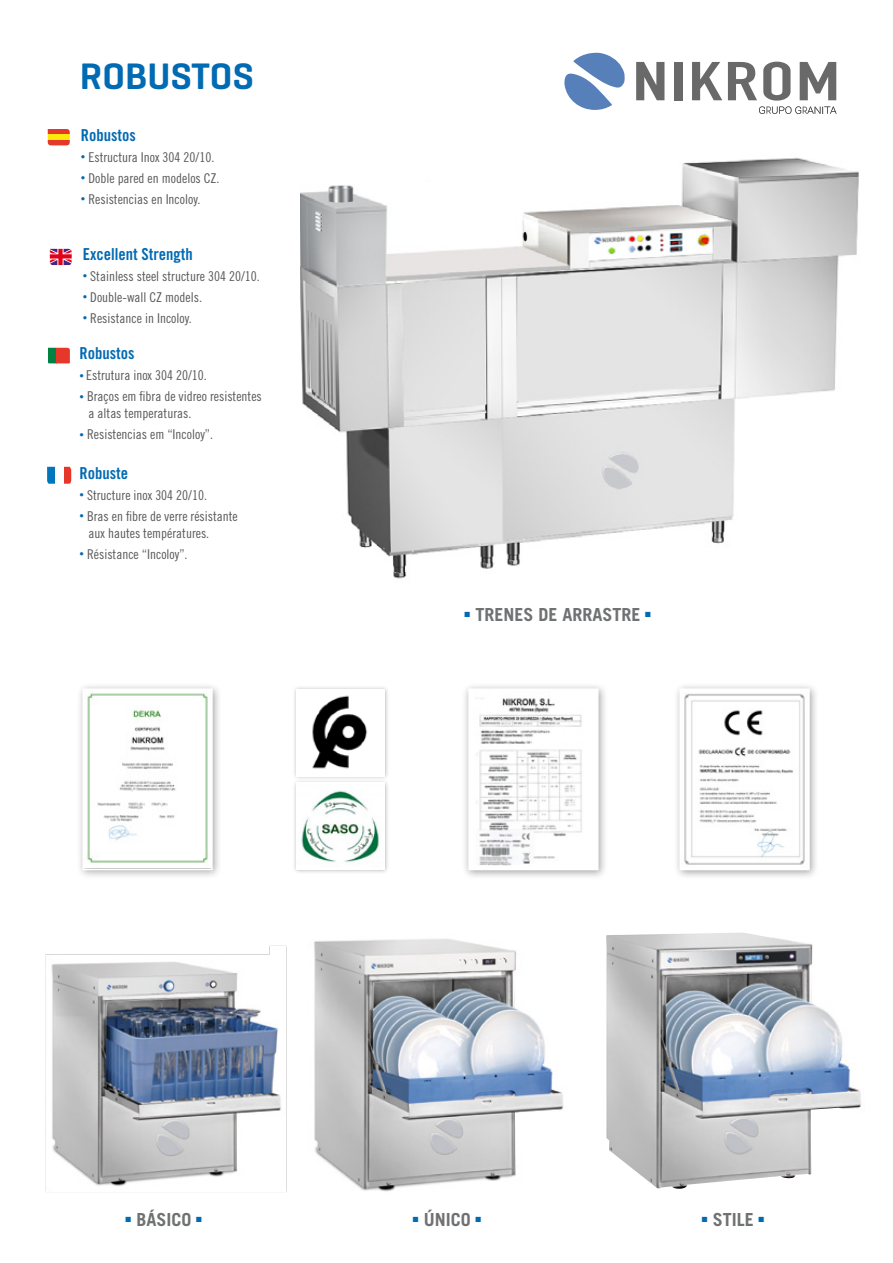
<style>
.page{position:relative;width:893px;height:1263px;background:#fff}
.page>*{position:absolute;margin:0;border:0;box-sizing:border-box;transform-origin:0 0}
.t1{font:43.5px "Trade Gothic LT Std Bd Cn 20";color:#006ab3}
.t2{font:600 37.5px "Geogrotesque";color:#006ab3}
.t3{font:700 18px "Trade Gothic LT Std";color:#707172}
.t4{font:16.5px "Trade Gothic LT Std Bd Cn 20";color:#006ab3}
.t5{font:13.5px/17.2px "Trade Gothic LT Std Cn 18";color:#58585a}
.s1{font-size:9px;color:#006ab3}
</style>
<div class="page">
<img style="left:45px;top:945px;width:242px;height:247px">
<img style="left:314px;top:938px;width:250px;height:254px">
<img style="left:606px;top:932px;width:255px;height:257px">
<img style="left:301px;top:157px;width:558px;height:422px">
<svg style="left:49px;top:248px;width:23px;height:18px"></svg>
<svg style="left:47px;top:129px;width:23px;height:17px"></svg>
<svg style="left:636px;top:62px;width:28px;height:38px"></svg>
<div style="left:674px;top:62px;width:8px;height:38px;background:#696969"></div>
<svg style="left:692px;top:62px;width:30px;height:38px"></svg>
<svg style="left:728px;top:62px;width:109px;height:52px"></svg>
<svg style="left:564px;top:53px;width:61px;height:57px"></svg>
<div style="left:47px;top:467px;width:8px;height:17px;background:#0076bd"></div>
<div style="left:64px;top:467px;width:7px;height:17px;background:#e5382a"></div>
<svg style="left:48px;top:347px;width:22px;height:17px"></svg>
<div style="left:292px;top:685px;width:98px;height:189px;background:#000;opacity:.3"></div>
<img style="left:296px;top:689px;width:89px;height:87px">
<img style="left:296px;top:783px;width:89px;height:86px">
<div style="left:76px;top:682px;width:146px;height:198px;background:#000;opacity:.35"></div>
<img style="left:85px;top:691px;width:125px;height:176px">
<div style="left:82px;top:688px;width:131px;height:182px;border:2px solid #fff"></div>
<div style="left:462px;top:682px;width:146px;height:198px;background:#000;opacity:.35"></div>
<div style="left:469px;top:689px;width:129px;height:180px;background:#fff"></div>
<img style="left:476px;top:698px;width:106px;height:168px">
<div style="left:468px;top:688px;width:130px;height:182px;border:2px solid #fff"></div>
<div style="left:673px;top:682px;width:146px;height:198px;background:#000;opacity:.35"></div>
<img style="left:682px;top:691px;width:125px;height:176px">
<div style="left:679px;top:688px;width:131px;height:182px;border:2px solid #fff"></div>
<h2 class="t2" style="left:80px;top:53px;width:176px">ROBUSTOS</h2>
<p class="t4" style="left:81px;top:125px;width:56px">Robustos</p>
<p class="t5" style="left:81px;top:148px;width:135px"><span class="s1">•</span> Estructura Inox 304 20/10.</p>
<p class="t5" style="left:81px;top:169px;width:140px"><span class="s1">•</span> Doble pared en modelos CZ.</p>
<p class="t5" style="left:81px;top:190px;width:121px"><span class="s1">•</span> Resistencias en Incoloy.</p>
<p class="t4" style="left:83px;top:244px;width:111px">Excellent Strength</p>
<p class="t5" style="left:83px;top:267px;width:178px"><span class="s1">•</span> Stainless steel structure 304 20/10.</p>
<p class="t5" style="left:83px;top:288px;width:121px"><span class="s1">•</span> Double-wall CZ models.</p>
<p class="t5" style="left:83px;top:309px;width:110px"><span class="s1">•</span> Resistance in Incoloy.</p>
<p class="t4" style="left:80px;top:343px;width:56px">Robustos</p>
<p class="t5" style="left:80px;top:367px;width:129px"><span class="s1">•</span> Estrutura inox 304 20/10.</p>
<p class="t5" style="left:89px;top:388px;width:175px;text-indent:-9px"><span class="s1">•</span> Braços em fibra de vidreo resistentes a altas temperaturas.</p>
<p class="t5" style="left:80px;top:426px;width:135px"><span class="s1">•</span> Resistencias em “Incoloy”.</p>
<p class="t4" style="left:80px;top:463px;width:50px">Robuste</p>
<p class="t5" style="left:80px;top:486px;width:129px"><span class="s1">•</span> Structure inox 304 20/10.</p>
<p class="t5" style="left:89px;top:507px;width:151px;text-indent:-9px"><span class="s1">•</span> Bras en fibre de verre résistante aux hautes températures.</p>
<p class="t5" style="left:80px;top:545px;width:109px"><span class="s1">•</span> Résistance “Incoloy”.</p>
<h1 class="t1" style="left:462px;top:575px;width:11px">.</h1>
<h3 class="t3" style="left:475px;top:604px;width:167px">TRENES DE ARRASTRE</h3>
<h1 class="t1" style="left:643px;top:575px;width:11px">.</h1>
<h1 class="t1" style="left:124px;top:1180px;width:11px">.</h1>
<h3 class="t3" style="left:137px;top:1209px;width:57px">BÁSICO</h3>
<h1 class="t1" style="left:194px;top:1180px;width:11px">.</h1>
<h1 class="t1" style="left:411px;top:1180px;width:11px">.</h1>
<h3 class="t3" style="left:424px;top:1209px;width:49px">ÚNICO</h3>
<h1 class="t1" style="left:473px;top:1180px;width:11px">.</h1>
<h1 class="t1" style="left:700px;top:1180px;width:11px">.</h1>
<h3 class="t3" style="left:713px;top:1209px;width:43px">STILE</h3>
<h1 class="t1" style="left:756px;top:1180px;width:11px">.</h1>
</div>
